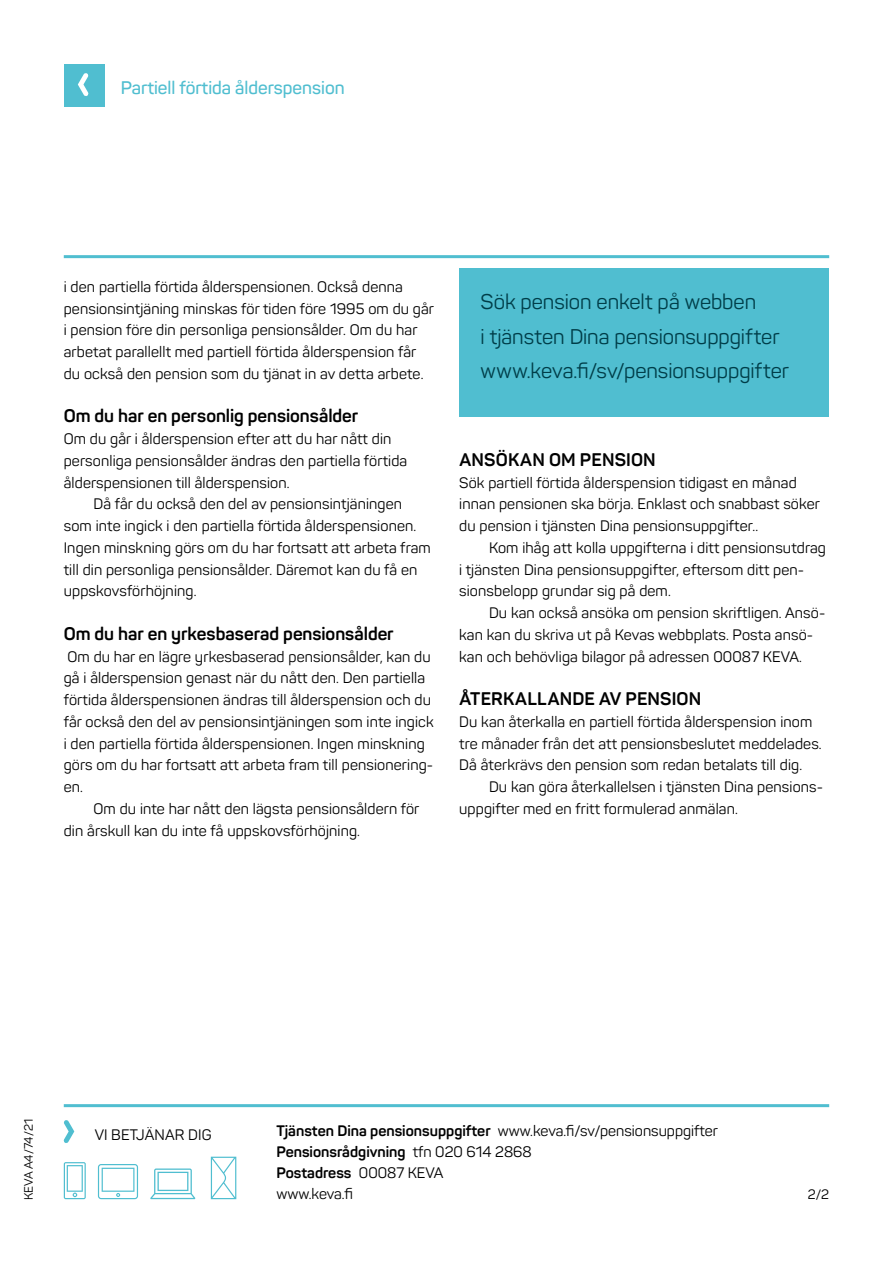
<style>
.page{position:relative;width:893px;height:1263px;background:#fff}
.page>*{position:absolute;margin:0;border:0;box-sizing:border-box;transform-origin:0 0}
.Nosto{font:21px/34.5px "Panton";color:#003d48}
.t1{font:700 18px "Panton";color:#000}
.t2{font:600 18px "Panton";color:#50bed0}
.Leipäteksti{font:15px/21.8px "Panton";letter-spacing:.01em;color:#000}
.Leipäteksti_sis{font:15px/21.8px "Panton";letter-spacing:.01em;color:#000}
.Yhteystiedot{font:15px "Panton";color:#000}
.Yhteystiedot-2{font:700 15px "Panton";color:#000}
.t3{font:13.5px "Panton";color:#000}
.t4{font:12px "Panton";letter-spacing:-.01em;color:#000}
.s1{font-weight:700}
.s2{font-weight:400}
</style>
<div class="page">
<div style="left:459px;top:268px;width:370px;height:149px;background:#50bed0"></div>
<hr style="left:64px;top:255px;width:765px;height:3px;background:#50bed0">
<div style="left:64px;top:64px;width:41px;height:42px;background:#50bed0"></div>
<svg style="left:78px;top:73px;width:11px;height:23px"></svg>
<hr style="left:64px;top:1104px;width:765px;height:3px;background:#50bed0">
<svg style="left:63px;top:1120px;width:11px;height:23px"></svg>
<svg style="left:211px;top:1157px;width:25px;height:42px"></svg>
<svg style="left:64px;top:1162px;width:22px;height:37px"></svg>
<svg style="left:150px;top:1168px;width:45px;height:31px"></svg>
<svg style="left:98px;top:1164px;width:40px;height:35px"></svg>
<p class="t2" style="left:121px;top:76px;width:225px">Partiell förtida ålderspension</p>
<p class="Leipäteksti" style="left:64px;top:276px;width:372px">i den partiella förtida ålderspensionen. Också denna pensionsintjäning minskas för tiden före 1995 om du går i pension före din personliga pensionsålder. Om du har arbetat parallellt med partiell förtida ålderspension får du också den pension som du tjänat in av detta arbete.</p>
<h3 class="t1" style="left:64px;top:405px;width:296px">Om du har en personlig pensionsålder</h3>
<p class="Leipäteksti" style="left:64px;top:428px;width:345px">Om du går i ålderspension efter att du har nått din personliga pensionsålder ändras den partiella förtida ålderspensionen till ålderspension.</p>
<p class="Leipäteksti_sis" style="left:64px;top:493px;width:368px;text-indent:30px">Då får du också den del av pensionsintjäningen som inte ingick i den partiella förtida ålderspensionen.<br>Ingen minskning görs om du har fortsatt att arbeta fram till din personliga pensionsålder. Däremot kan du få en uppskovsförhöjning.</p>
<h3 class="t1" style="left:64px;top:622px;width:331px">Om du har en yrkesbaserad pensionsålder</h3>
<p class="Leipäteksti" style="left:64px;top:645px;width:371px">Om du har en lägre yrkesbaserad pensionsålder, kan du gå i ålderspension genast när du nått den. Den partiella förtida ålderspensionen ändras till ålderspension och du får också den del av pensionsintjäningen som inte ingick i den partiella förtida ålderspensionen. Ingen minskning görs om du har fortsatt att arbeta fram till pensionering&shy;en.</p>
<p class="Leipäteksti_sis" style="left:64px;top:798px;width:357px;text-indent:30px">Om du inte har nått den lägsta pensionsåldern för din årskull kan du inte få uppskovsförhöjning.</p>
<p class="Nosto" style="left:480px;top:285px;width:310px">Sök pension enkelt på webben<br>i tjänsten Dina pensionsuppgifter www.keva.fi/sv/pensionsuppgifter</p>
<h2 class="t1" style="left:459px;top:448px;width:198px">ANSÖKAN OM PENSION</h2>
<p class="Leipäteksti" style="left:459px;top:471px;width:362px">Sök partiell förtida ålderspension tidigast en månad innan pensionen ska börja. Enklast och snabbast söker du pension i tjänsten Dina pensionsuppgifter..</p>
<p class="Leipäteksti_sis" style="left:459px;top:537px;width:368px;text-indent:30px">Kom ihåg att kolla uppgifterna i ditt pensionsutdrag i tjänsten Dina pensionsuppgifter, eftersom ditt pen&shy;sionsbelopp grundar sig på dem.</p>
<p class="Leipäteksti_sis" style="left:459px;top:602px;width:368px;text-indent:30px">Du kan också ansöka om pension skriftligen. Ansö&shy;kan kan du skriva ut på Kevas webbplats. Posta ansö&shy;kan och behövliga bilagor på adressen 00087 KEVA.</p>
<h2 class="t1" style="left:459px;top:687px;width:243px">ÅTERKALLANDE AV PENSION</h2>
<p class="Leipäteksti" style="left:459px;top:711px;width:364px">Du kan återkalla en partiell förtida ålderspension inom tre månader från det att pensionsbeslutet meddelades.<br>Då återkrävs den pension som redan betalats till dig.</p>
<p class="Leipäteksti_sis" style="left:459px;top:776px;width:365px;text-indent:30px">Du kan göra återkallelsen i tjänsten Dina pensions&shy;uppgifter med en fritt formulerad anmälan.</p>
<p class="t4" style="left:21px;top:1200px;width:82px;rotate:-90deg">KEVA A4/74/21</p>
<p class="Leipäteksti" style="left:95px;top:1123px;width:118px">VI BETJÄNAR DIG</p>
<p class="Yhteystiedot" style="left:276px;top:1122px;width:443px"><span class="s1">Tjänsten Dina pensionsuppgifter</span> www.keva.fi/sv/pensionsuppgifter</p>
<p class="Yhteystiedot-2" style="left:276px;top:1142px;width:257px">Pensionsrådgivning <span class="s2">tfn 020 614 2868</span></p>
<p class="Yhteystiedot-2" style="left:276px;top:1163px;width:169px">Postadress <span class="s2">00087 KEVA</span></p>
<p class="Yhteystiedot" style="left:276px;top:1185px;width:78px">www.keva.fi</p>
<p class="t3" style="left:808px;top:1186px;width:23px">2/2</p>
</div>
